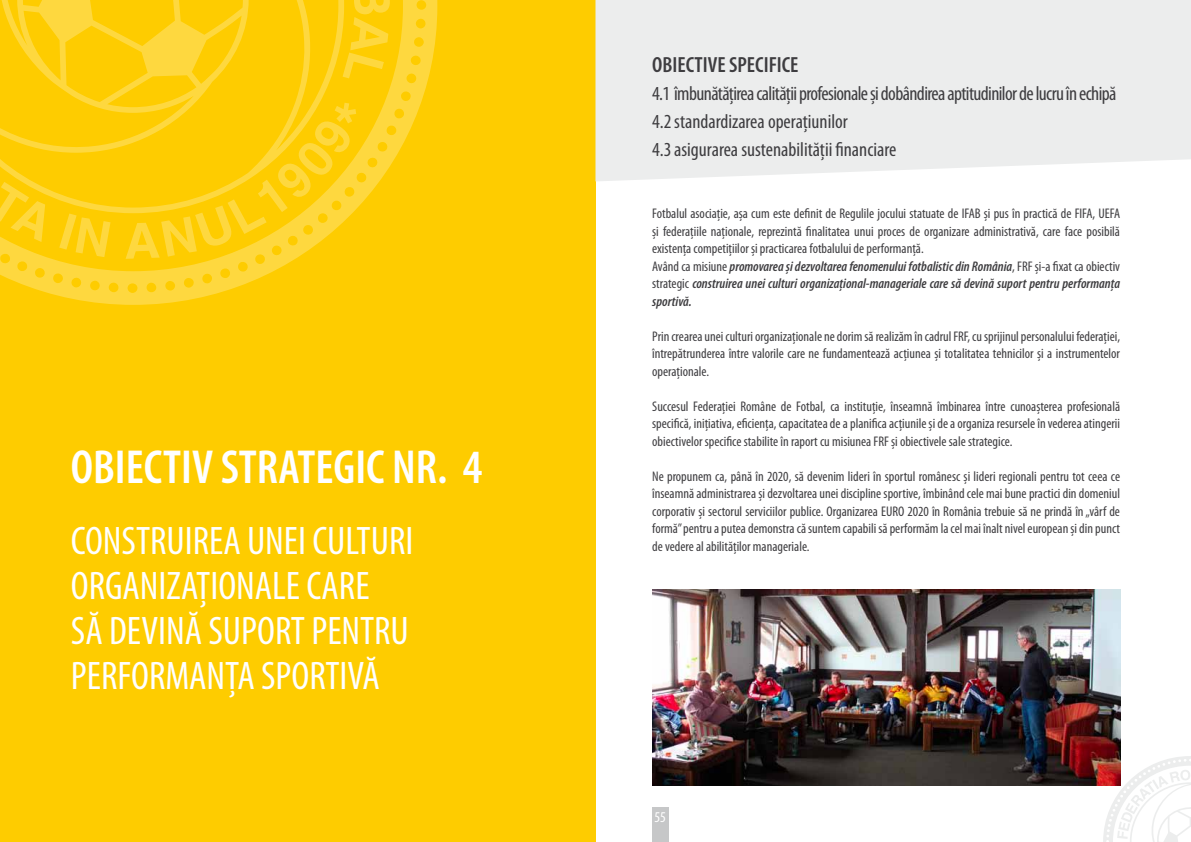
<style>
.page{position:relative;width:1191px;height:842px;background:#fff}
.page>*{position:absolute;margin:0;border:0;box-sizing:border-box;transform-origin:0 0}
.t1{font:600 condensed 48px "Myriad Pro";color:#fff}
.t2{font:condensed 40px/45px "Myriad Pro";color:#fff}
.t3{font:600 condensed 22px "Myriad Pro";color:#3e3d40}
.t4{font:condensed 20px/28px "Myriad Pro";letter-spacing:-.03em;color:#3e3d40}
.t5{font:condensed 15px "Myriad Pro";color:#fff}
.t6{font:condensed 14px/17.5px "Myriad Pro";color:#3e3d40;text-align:justify}
.s1{font-weight:600;font-style:italic}
</style>
<div class="page">
<svg style="left:1103px;top:756px;width:88px;height:86px"></svg>
<div style="left:0;top:0;width:595px;height:842px;background:#fecc00"></div>
<svg style="left:0;top:0;width:437px;height:305px"></svg>
<svg style="left:59px;top:214px;width:51px;height:43px"></svg>
<svg style="left:342px;top:0;width:48px;height:78px"></svg>
<svg style="left:0;top:182px;width:45px;height:60px"></svg>
<svg style="left:126px;top:103px;width:230px;height:156px"></svg>
<img style="left:652px;top:590px;width:468px;height:195px">
<div style="left:595px;top:0;width:596px;height:181px;background:#eceded"></div>
<div style="left:652px;top:808px;width:16px;height:34px;background:#c6c7c8"></div>
<h1 class="t1" style="left:71px;top:441px;width:413px">OBIECTIV STRATEGIC NR. 4</h1>
<h2 class="t2" style="left:71px;top:518px;width:344px">CONSTRUIREA UNEI CULTURI<br>ORGANIZAȚIONALE CARE<br>SĂ DEVINĂ SUPORT PENTRU<br>PERFORMANȚA SPORTIVĂ</h2>
<h3 class="t3" style="left:652px;top:52px;width:148px">OBIECTIVE SPECIFICE</h3>
<h3 class="t4" style="left:652px;top:79px;width:466px">4.1 îmbunătățirea calității profesionale și dobândirea aptitudinilor de lucru în echipă<br>4.2standardizarea operațiunilor<br>4.3asigurarea sustenabilității financiare</h3>
<p class="t6" style="left:652px;top:205px;width:469px;text-align:left">Fotbalul asociație, așa cum este definit de Regulile jocului statuate de IFAB și pus în practică de FIFA, UEFA și federațiile naționale, reprezintă finalitatea unui proces de organizare administrativă, care face posibilă existența competițiilor și practicarea fotbalului de performanță.<br>Având ca misiune <span class="s1">promovarea și dezvoltarea fenomenului fotbalistic din România</span>, FRF și-a fixat ca obiectiv strategic <span class="s1">construirea unei culturi organizațional-manageriale care să devină suport pentru performanța sportivă.</span></p>
<p class="t6" style="left:652px;top:327px;width:469px">Prin crearea unei culturi organizaționale ne dorim să realizăm în cadrul FRF, cu sprijinul personalului federației, întrepătrunderea între valorile care ne fundamentează acțiunea și totalitatea tehnicilor și a instrumentelor operaționale.</p>
<p class="t6" style="left:652px;top:397px;width:469px">Succesul Federației Române de Fotbal, ca instituție, înseamnă îmbinarea între cunoașterea profesională specifică, inițiativa, eficiența, capacitatea de a planifica acțiunile și de a organiza resursele în vederea atingerii obiectivelor specifice stabilite în raport cu misiunea FRF și obiectivele sale strategice.</p>
<p class="t6" style="left:652px;top:467px;width:469px">Ne propunem ca, până în 2020, să devenim lideri în sportul românesc și lideri regionali pentru tot ceea ce înseamnă administrarea și dezvoltarea unei discipline sportive, îmbinând cele mai bune practici din domeniul corporativ și sectorul serviciilor publice. Organizarea EURO 2020 în România trebuie să ne prindă în „vârf de formă” pentru a putea demonstra că suntem capabili să performăm la cel mai înalt nivel european și din punct de vedere al abilităților manageriale.</p>
<p class="t5" style="left:654px;top:808px;width:13px">55</p>
</div>
